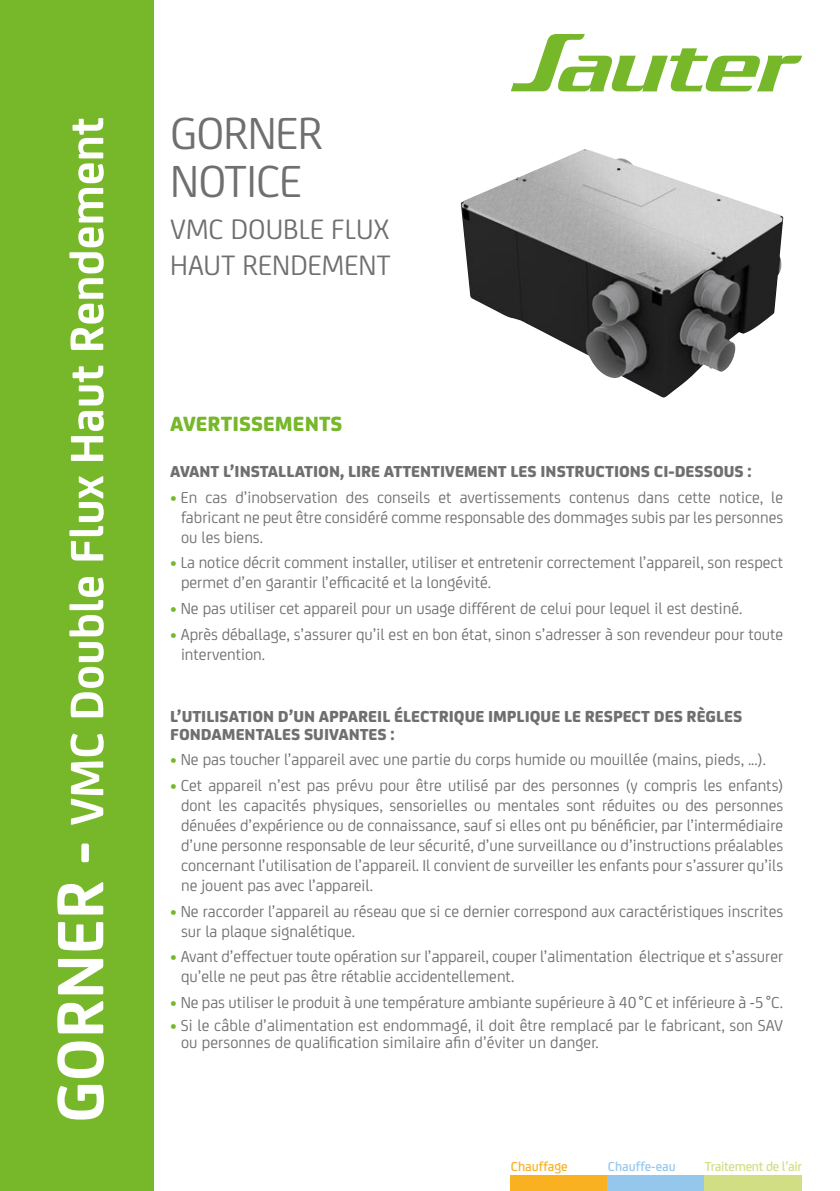
<style>
.page{position:relative;width:840px;height:1191px;background:#fff}
.page>*{position:absolute;margin:0;border:0;box-sizing:border-box;transform-origin:0 0}
.t1{font:700 50px "FS Joey";color:#fff}
.t2{font:48px/48px "FS Joey";letter-spacing:-.015em;color:#706f6f}
.t3{font:30px/36px "FS Joey";color:#706f6f}
.t4{font:800 22px "FS Joey";letter-spacing:.005em;color:#76b82a}
.t5{font:17px/20px "FS Joey";color:#706f6f}
.t6{font:800 17px/18px "FS Joey";color:#706f6f}
.t7{font:500 14px "FS Joey";letter-spacing:-.02em;color:#d1de84}
.t8{font:500 14px "FS Joey";color:#95c7ed}
.t9{font:500 14px "FS Joey";color:#f9b122}
.s1{font-size:70px}
.s2{font-weight:800;color:#76b82a}
</style>
<div class="page">
<img style="left:460px;top:149px;width:322px;height:248px">
<svg style="left:511px;top:34px;width:290px;height:57px"></svg>
<div style="left:0;top:0;width:153px;height:1191px;background:#76b82a"></div>
<div style="left:510px;top:1175px;width:97px;height:16px;background:#f9b122"></div>
<div style="left:607px;top:1175px;width:97px;height:16px;background:#95c7ed"></div>
<div style="left:704px;top:1175px;width:97px;height:16px;background:#d1de84"></div>
<h1 class="t1" style="left:49px;top:1123px;width:1007px;rotate:-90deg"><span class="s1">GORNER -</span> VMC Double Flux Haut Rendement</h1>
<h2 class="t2" style="left:170px;top:107px;width:154px">GORNER<br>NOTICE</h2>
<h3 class="t3" style="left:170px;top:209px;width:222px">VMC DOUBLE FLUX<br>HAUT RENDEMENT</h3>
<p class="t4" style="left:170px;top:406px;width:174px">AVERTISSEMENTS</p>
<p class="t6" style="left:170px;top:461px;width:582px">AVANT L’INSTALLATION, LIRE ATTENTIVEMENT LES INSTRUCTIONS CI-DESSOUS :</p>
<p class="t5" style="left:181px;top:486px;width:603px;text-align:justify;text-indent:-11px"><span class="s2">•</span> En cas d’inobservation des conseils et avertissements contenus dans cette notice, le fabricant ne peut être considéré comme responsable des dommages subis par les personnes ou les biens.</p>
<p class="t5" style="left:181px;top:551px;width:603px;text-indent:-11px"><span class="s2">•</span> La notice décrit comment installer, utiliser et entretenir correctement l’appareil, son respect permet d’en garantir l’efficacité et la longévité.</p>
<p class="t5" style="left:170px;top:597px;width:573px"><span class="s2">•</span> Ne pas utiliser cet appareil pour un usage différent de celui pour lequel il est destiné.</p>
<p class="t5" style="left:181px;top:623px;width:603px;text-indent:-11px"><span class="s2">•</span> Après déballage, s’assurer qu’il est en bon état, sinon s’adresser à son revendeur pour toute intervention.</p>
<p class="t6" style="left:170px;top:705px;width:573px">L’UTILISATION D’UN APPAREIL ÉLECTRIQUE IMPLIQUE LE RESPECT DES RÈGLES<br>FONDAMENTALES SUIVANTES :</p>
<p class="t5" style="left:170px;top:748px;width:597px"><span class="s2">•</span> Ne pas toucher l’appareil avec une partie du corps humide ou mouillée (mains, pieds, ...).</p>
<p class="t5" style="left:181px;top:774px;width:603px;text-align:justify;text-indent:-11px"><span class="s2">•</span> Cet appareil n’est pas prévu pour être utilisé par des personnes (y compris les enfants) dont les capacités physiques, sensorielles ou mentales sont réduites ou des personnes dénuées d’expérience ou de connaissance, sauf si elles ont pu bénéficier, par l’intermédiaire d’une personne responsable de leur sécurité, d’une surveillance ou d’instructions préalables concernant l’utilisation de l’appareil. Il convient de surveiller les enfants pour s’assurer qu’ils ne jouent pas avec l’appareil.</p>
<p class="t5" style="left:181px;top:900px;width:603px;text-indent:-11px"><span class="s2">•</span> Ne raccorder l’appareil au réseau que si ce dernier correspond aux caractéristiques inscrites sur la plaque signalétique.</p>
<p class="t5" style="left:181px;top:945px;width:603px;text-indent:-11px"><span class="s2">•</span> Avant d’effectuer toute opération sur l’appareil, couper l’alimentation électrique et s’assurer qu’elle ne peut pas être rétablie accidentellement.</p>
<p class="t5" style="left:170px;top:991px;width:614px"><span class="s2">•</span> Ne pas utiliser le produit à une température ambiante supérieure à 40°C et inférieure à -5°C.</p>
<p class="t5" style="left:181px;top:1015px;width:603px;line-height:17px;text-indent:-11px"><span class="s2">•</span> Si le câble d’alimentation est endommagé, il doit être remplacé par le fabricant, son SAV ou personnes de qualification similaire afin d’éviter un danger.</p>
<p class="t9" style="left:510px;top:1155px;width:58px">Chauffage</p>
<p class="t8" style="left:607px;top:1155px;width:69px">Chauffe-eau</p>
<p class="t7" style="left:704px;top:1155px;width:99px">Traitement de l’air</p>
</div>
